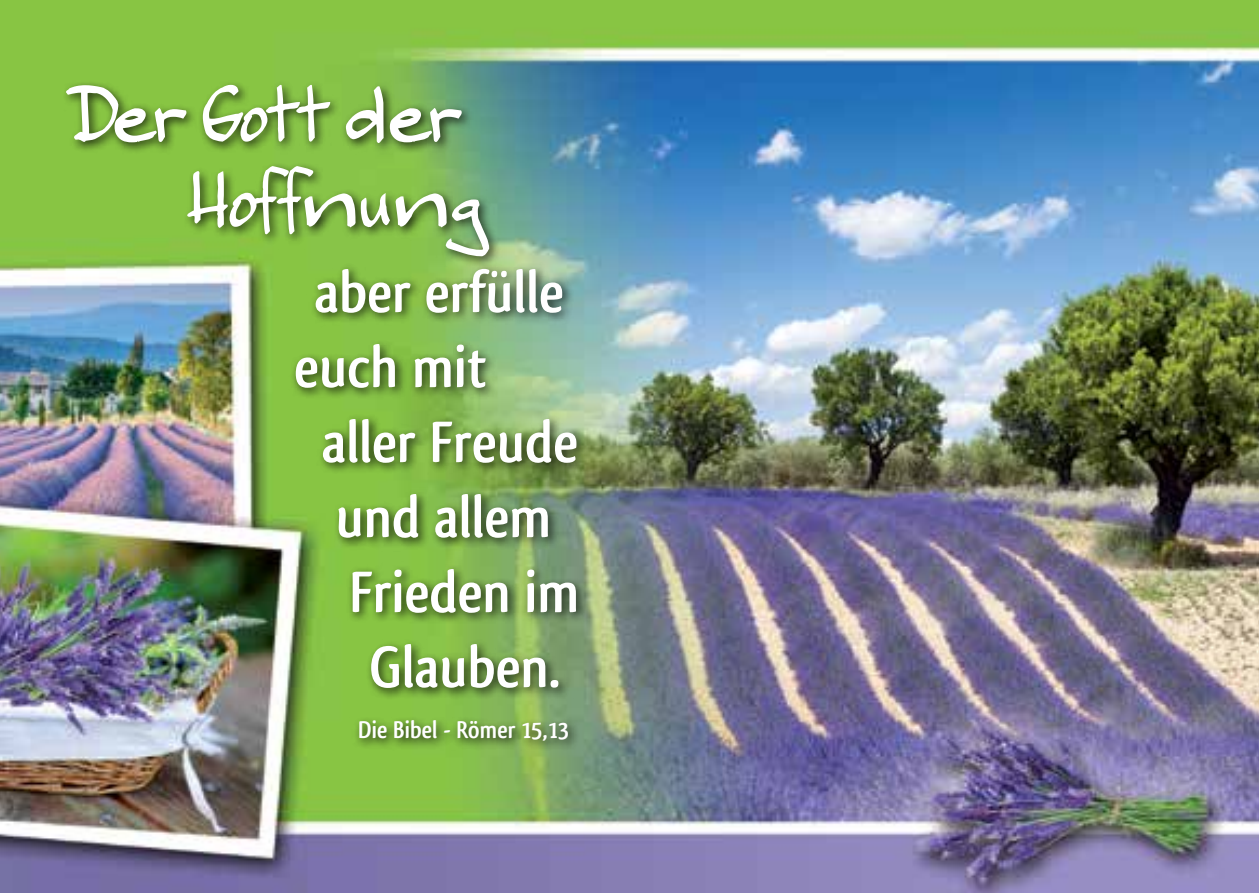
<style>
.page{position:relative;width:1259px;height:893px;background:#fff}
.page>*{position:absolute;margin:0;border:0;box-sizing:border-box;transform-origin:0 0}
.t1{font:condensed 71.1px/85.2px "Christina Font Light 555";color:#fff}
.t2{font:700 60.9px "Qlassik";color:#fff}
.t3{font:700 25.2px "Qlassik";color:#fff}
</style>
<div class="page">
<img style="left:0;top:0;width:1259px;height:893px">
<div style="left:61px;top:80px;width:527px;height:672px;background:#000;opacity:.75"></div>
<p class="t1" style="left:188px;top:75px;width:299px;text-indent:-121px">Der Gott d er<br>Hoffn u n g</p>
<p class="t2" style="left:315px;top:256px;width:251px">aber erfülle</p>
<p class="t2" style="left:294px;top:331px;width:194px">euch mit</p>
<p class="t2" style="left:322px;top:406px;width:258px">aller Freude</p>
<p class="t2" style="left:336px;top:481px;width:217px">und allem</p>
<p class="t2" style="left:349px;top:556px;width:231px">Frieden im</p>
<p class="t2" style="left:370px;top:631px;width:192px">Glauben.</p>
<p class="t3" style="left:358px;top:715px;width:212px">Die Bibel - Römer 15,13</p>
</div>
